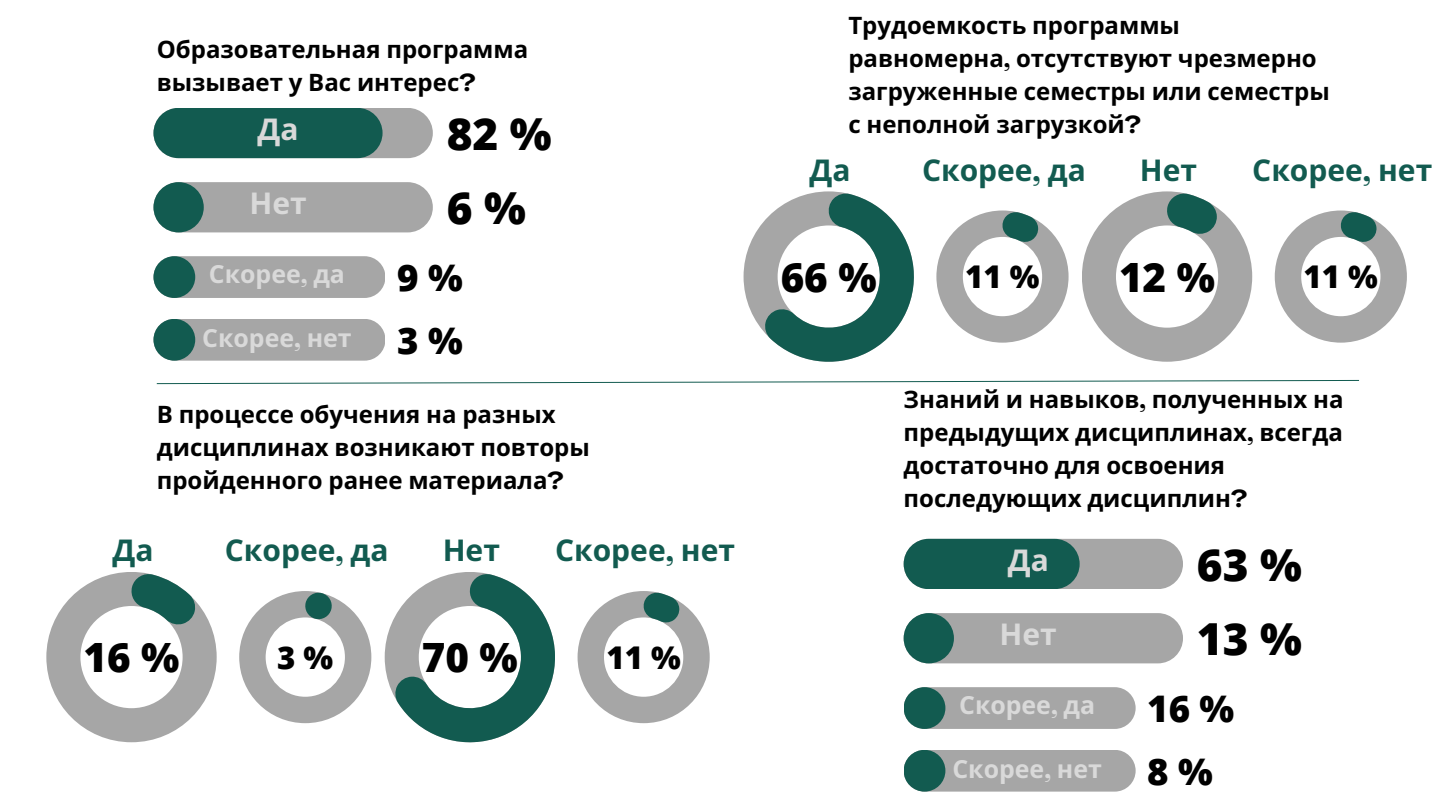
<style>
.page{position:relative;width:1440px;height:810px;background:#fff}
.page>*{position:absolute;margin:0;border:0;box-sizing:border-box;transform-origin:0 0}
.t1{font:800 44.1px "Open Sans";color:#000}
.t2{font:800 40.4px "Open Sans";color:#000}
.t3{font:800 36.7px "Open Sans";color:#000}
.t4{font:800 31.3px "Open Sans";color:#000}
.t5{font:700 30px "Noto Sans";color:#125b50}
.t6{font:700 30px "Noto Sans";color:#d9d9d9}
.t7{font:700 24.9px "Noto Sans";color:#d9d9d9}
.t8{font:700 24px/33px "Noto Sans";color:#000}
.s1{font-family:"Agrandir";font-stretch:expanded}
</style>
<div class="page">
<svg style="left:156px;top:380px;width:1204px;height:4px"></svg>
<svg style="left:744px;top:191px;width:170px;height:171px"></svg>
<svg style="left:936px;top:210px;width:133px;height:133px"></svg>
<svg style="left:1082px;top:191px;width:170px;height:171px"></svg>
<svg style="left:1275px;top:210px;width:132px;height:133px"></svg>
<svg style="left:46px;top:572px;width:171px;height:170px"></svg>
<svg style="left:239px;top:591px;width:132px;height:132px"></svg>
<svg style="left:385px;top:572px;width:170px;height:170px"></svg>
<svg style="left:578px;top:591px;width:132px;height:132px"></svg>
<div style="left:904px;top:539px;width:279px;height:50px;background:#a6a6a6;border-radius:25px"></div>
<div style="left:904px;top:539px;width:176px;height:50px;background:#125b50;border-radius:25px"></div>
<div style="left:904px;top:687px;width:232px;height:42px;background:#a6a6a6;border-radius:21px"></div>
<div style="left:904px;top:687px;width:41px;height:42px;background:#125b50;border-radius:50%"></div>
<div style="left:904px;top:750px;width:232px;height:42px;background:#a6a6a6;border-radius:21px"></div>
<div style="left:904px;top:750px;width:41px;height:42px;background:#125b50;border-radius:50%"></div>
<div style="left:904px;top:613px;width:279px;height:50px;background:#a6a6a6;border-radius:25px"></div>
<div style="left:904px;top:613px;width:50px;height:50px;background:#125b50;border-radius:50%"></div>
<div style="left:153px;top:108px;width:280px;height:50px;background:#a6a6a6;border-radius:25px"></div>
<div style="left:153px;top:108px;width:230px;height:50px;background:#125b50;border-radius:25px"></div>
<div style="left:153px;top:256px;width:232px;height:42px;background:#a6a6a6;border-radius:21px"></div>
<div style="left:153px;top:256px;width:42px;height:42px;background:#125b50;border-radius:50%"></div>
<div style="left:153px;top:319px;width:232px;height:42px;background:#a6a6a6;border-radius:21px"></div>
<div style="left:153px;top:319px;width:42px;height:42px;background:#125b50;border-radius:50%"></div>
<div style="left:153px;top:182px;width:280px;height:50px;background:#a6a6a6;border-radius:25px"></div>
<div style="left:153px;top:182px;width:51px;height:50px;background:#125b50;border-radius:50%"></div>
<p class="t8" style="left:157px;top:32px;width:373px">Образовательная программа вызывает у Вас интерес<span class="s1">?</span></p>
<p class="t6" style="left:258px;top:108px;width:43px">Да</p>
<p class="t1" style="left:447px;top:103px;width:106px">82 %</p>
<p class="t6" style="left:249px;top:182px;width:59px">Нет</p>
<p class="t1" style="left:447px;top:177px;width:81px">6 %</p>
<p class="t7" style="left:209px;top:256px;width:138px">Скорее<span class="s1">,</span> да</p>
<p class="t7" style="left:202px;top:321px;width:151px">Скорее<span class="s1">,</span> нет</p>
<p class="t3" style="left:397px;top:252px;width:67px">9 %</p>
<p class="t3" style="left:397px;top:315px;width:67px">3 %</p>
<p class="t8" style="left:157px;top:397px;width:435px">В процессе обучения на разных дисциплинах возникают повторы пройденного ранее материала<span class="s1">?</span></p>
<p class="t8" style="left:848px;top:8px;width:483px">Трудоемкость программы равномерна<span class="s1">,</span> отсутствуют чрезмерно загруженные семестры или семестры с неполной загрузкой<span class="s1">?</span></p>
<p class="t5" style="left:810px;top:149px;width:43px">Да</p>
<p class="t5" style="left:922px;top:149px;width:165px">Скорее<span class="s1">,</span> да</p>
<p class="t5" style="left:1140px;top:149px;width:59px">Нет</p>
<p class="t5" style="left:1252px;top:149px;width:181px">Скорее<span class="s1">,</span> нет</p>
<p class="t2" style="left:781px;top:249px;width:97px">66 %</p>
<p class="t4" style="left:965px;top:255px;width:76px">11 %</p>
<p class="t2" style="left:1119px;top:249px;width:97px">12 %</p>
<p class="t4" style="left:1304px;top:255px;width:76px">11 %</p>
<p class="t8" style="left:904px;top:382px;width:441px">Знаний и навыков<span class="s1">,</span> полученных на предыдущих дисциплинах<span class="s1">,</span> всегда достаточно для освоения последующих дисциплин<span class="s1">?</span></p>
<p class="t5" style="left:112px;top:529px;width:43px">Да</p>
<p class="t5" style="left:225px;top:529px;width:165px">Скорее<span class="s1">,</span> да</p>
<p class="t5" style="left:443px;top:529px;width:59px">Нет</p>
<p class="t5" style="left:555px;top:529px;width:181px">Скорее<span class="s1">,</span> нет</p>
<p class="t6" style="left:1008px;top:539px;width:43px">Да</p>
<p class="t1" style="left:1197px;top:534px;width:106px">63 %</p>
<p class="t2" style="left:83px;top:629px;width:97px">16 %</p>
<p class="t4" style="left:277px;top:636px;width:58px">3 %</p>
<p class="t2" style="left:422px;top:629px;width:97px">70 %</p>
<p class="t4" style="left:606px;top:636px;width:76px">11 %</p>
<p class="t6" style="left:1000px;top:613px;width:59px">Нет</p>
<p class="t1" style="left:1197px;top:608px;width:106px">13 %</p>
<p class="t7" style="left:959px;top:687px;width:138px">Скорее<span class="s1">,</span> да</p>
<p class="t7" style="left:952px;top:752px;width:151px">Скорее<span class="s1">,</span> нет</p>
<p class="t3" style="left:1147px;top:683px;width:89px">16 %</p>
<p class="t3" style="left:1147px;top:746px;width:67px">8 %</p>
</div>
